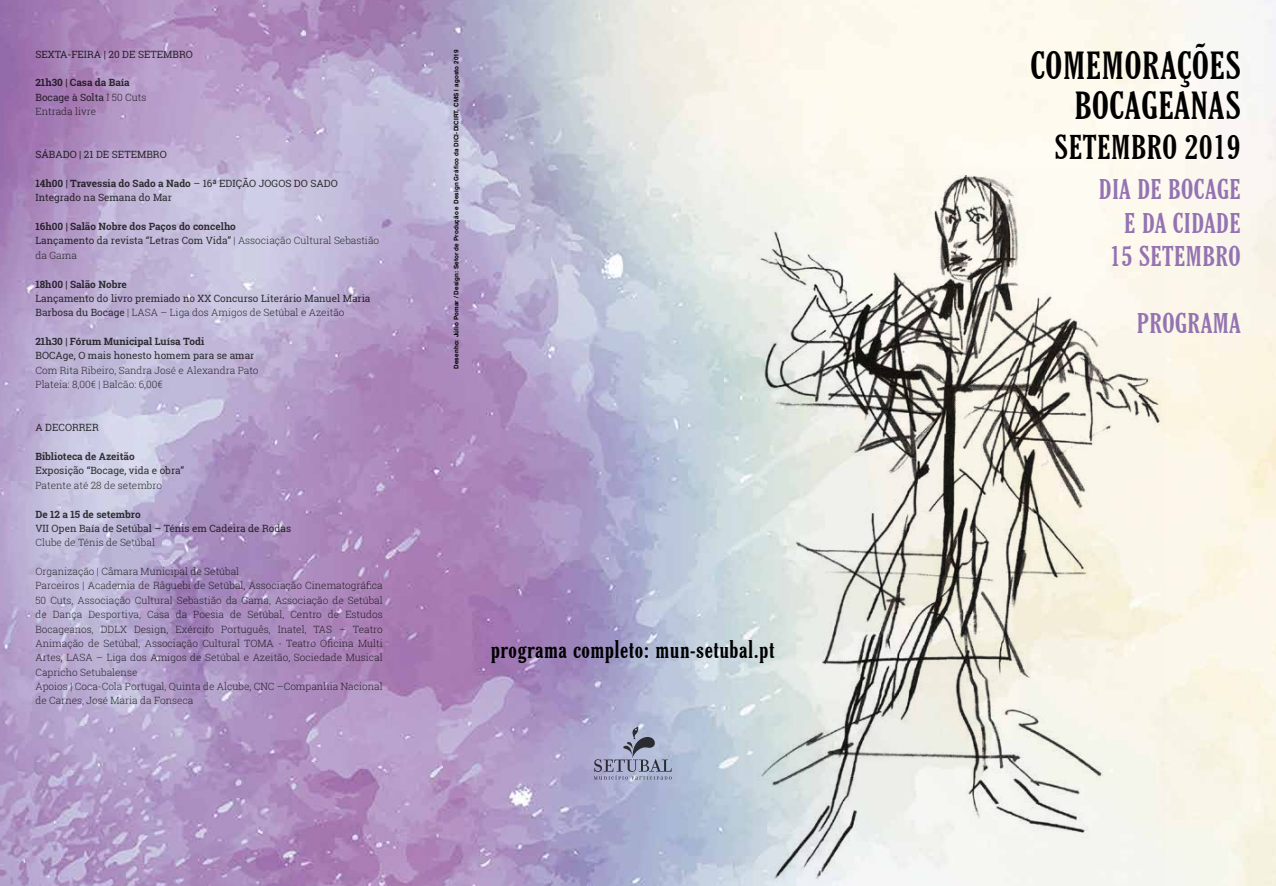
<style>
.page{position:relative;width:1276px;height:886px;background:#fff}
.page>*{position:absolute;margin:0;border:0;box-sizing:border-box;transform-origin:0 0}
.t1{font:700 extra-condensed 38.25px/40.2px "Cheltenham BT";letter-spacing:.02em;color:#000;text-align:right}
.t2{font:700 extra-condensed 33.5px "Cheltenham BT";letter-spacing:.02em;color:#000}
.t3{font:700 extra-condensed 27.75px/33.4px "Cheltenham BT";letter-spacing:.02em;color:#9373b1;text-align:right}
.t4{font:700 extra-condensed 25px "Cheltenham BT";letter-spacing:.02em;color:#000}
.t5{font:300 10px/14.4px "Roboto Slab";color:#3c3c3b}
.t6{font:10px/14.4px "Roboto Slab";color:#3c3c3b}
.t7{font:700 10px/14.4px "Roboto Slab";color:#3c3c3b}
.t8{font:700 6.25px "Helvetica";letter-spacing:.02em;color:#000}
.s1{font-weight:700}
.s2{font-weight:400}
.s3{font-weight:300}
</style>
<div class="page">
<img style="left:0;top:0;width:1276px;height:886px">
<img style="left:744px;top:169px;width:421px;height:717px">
<svg style="left:594px;top:726px;width:77px;height:54px;background:#9da2bd"></svg>
<p class="t6" style="left:35px;top:47px;width:159px">SEXTA-FEIRA | 20 DE SETEMBRO</p>
<p class="t5" style="left:35px;top:75px;width:112px"><span class="s1">21h30 | Casa da Baía<br></span><span class="s2">Bocage à Solta</span> I 50 Cuts<br>Entrada livre</p>
<p class="t6" style="left:35px;top:147px;width:133px">SÁBADO | 21 DE SETEMBRO</p>
<p class="t6" style="left:35px;top:176px;width:304px"><span class="s1">14h00 | Travessia do Sado a Nado</span> – 16ª EDIÇÃO JOGOS DO SADO<br>Integrado na Semana do Mar</p>
<p class="t7" style="left:35px;top:219px;width:345px">16h00 | Salão Nobre dos Paços do concelho<br><span class="s2">Lançamento da revista “Letras Com Vida”</span> <span class="s3">| Associação Cultural Sebastião da Gama</span></p>
<p class="t7" style="left:35px;top:277px;width:93px">18h00 | Salão Nobre</p>
<p class="t6" style="left:35px;top:291px;width:336px">Lançamento do livro premiado no XX Concurso Literário Manuel Maria<br>Barbosa du Bocage <span class="s3">| LASA – Liga dos Amigos de Setúbal e Azeitão</span></p>
<p class="t7" style="left:35px;top:334px;width:170px">21h30 | Fórum Municipal Luísa Todi</p>
<p class="t6" style="left:35px;top:348px;width:220px">BOCAge, O mais honesto homem para se amar</p>
<p class="t5" style="left:35px;top:363px;width:225px">Com Rita Ribeiro, Sandra José e Alexandra Pato<br>Plateia: 8,00€ | Balcão: 6,00€</p>
<p class="t6" style="left:35px;top:420px;width:65px">A DECORRER</p>
<p class="t7" style="left:35px;top:449px;width:101px">Biblioteca de Azeitão</p>
<p class="t6" style="left:35px;top:463px;width:150px">Exposição “Bocage, vida e obra”</p>
<p class="t5" style="left:35px;top:478px;width:128px">Patente até 28 de setembro</p>
<p class="t7" style="left:35px;top:507px;width:107px">De 12 a 15 de setembro</p>
<p class="t6" style="left:35px;top:521px;width:257px">VII Open Baía de Setúbal – Ténis em Cadeira de Rodas</p>
<p class="t5" style="left:35px;top:535px;width:121px">Clube de Ténis de Setúbal</p>
<p class="t5" style="left:35px;top:564px;width:349px">Organização | Câmara Municipal de Setúbal<br>Parceiros | Academia de Râguebi de Setúbal, Associação Cinematográfica 50 Cuts, Associação Cultural Sebastião da Gama, Associação de Setúbal de Dança Desportiva, Casa da Poesia de Setúbal, Centro de Estudos Bocageanos, DDLX Design, Exército Português, Inatel, TAS – Teatro Animação de Setúbal, Associação Cultural TOMA - Teatro Oficina Multi Artes, LASA – Liga dos Amigos de Setúbal e Azeitão, Sociedade Musical Capricho Setubalense<br>Apoios | Coca-Cola Portugal, Quinta de Alcube, CNC –Companhia Nacional de Carnes, José Maria da Fonseca</p>
<p class="t8" style="left:451px;top:369px;width:321px;rotate:-90deg">Desenho: Júlio Pomar / Design: Setor de Produção e Design Gráfico da DICI-DICIRT, CMS | agosto 2019</p>
<h3 class="t4" style="left:491px;top:634px;width:285px">programa completo: mun-setubal.pt</h3>
<h1 class="t1" style="left:1030px;top:45px;width:211px">COMEMORAÇÕES<br>BOCAGEANAS</h1>
<h2 class="t2" style="left:1055px;top:127px;width:187px">SETEMBRO 2019</h2>
<h3 class="t3" style="left:1099px;top:173px;width:143px">DIA DE BOCAGE<br>E DA CIDADE<br>15 SETEMBRO</h3>
<h3 class="t3" style="left:1136px;top:306px;width:105px">PROGRAMA</h3>
</div>
